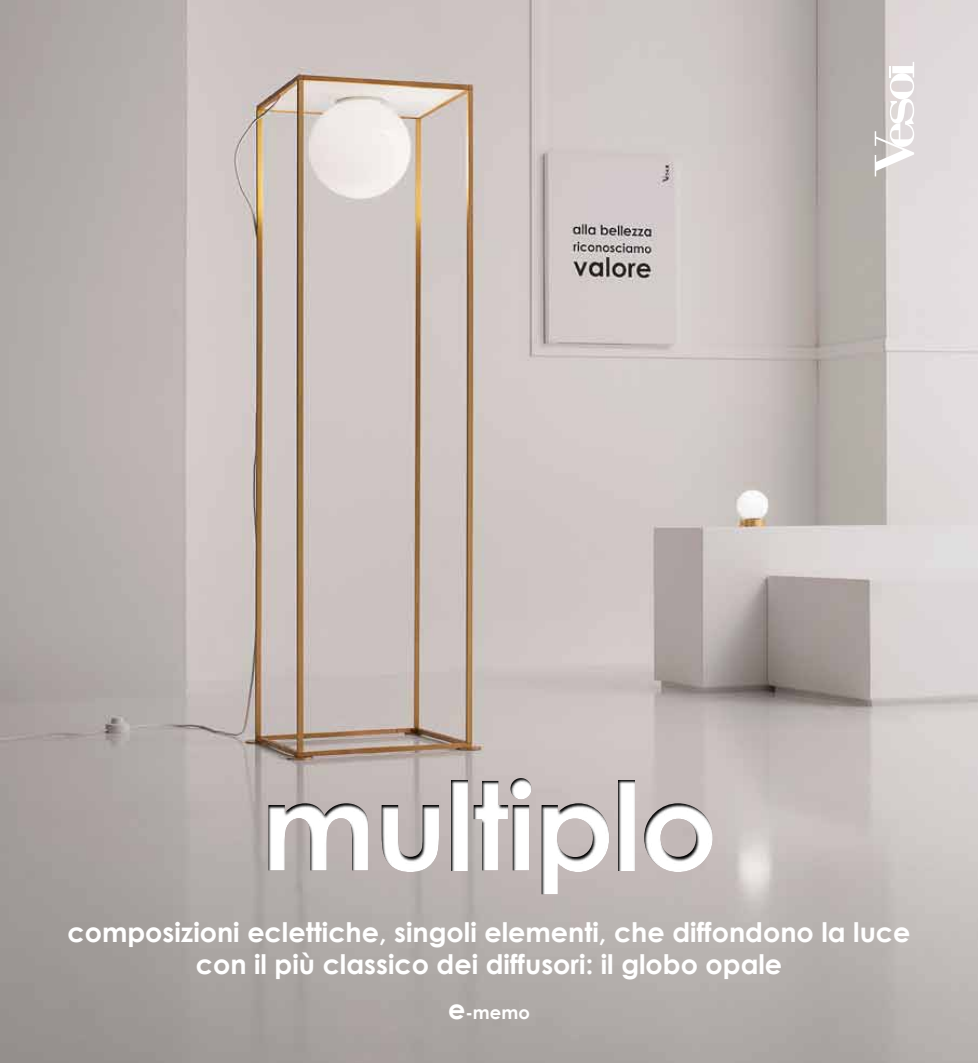
<style>
.page{position:relative;width:978px;height:1063px;background:#fff}
.page>*{position:absolute;margin:0;border:0;box-sizing:border-box;transform-origin:0 0}
.t1{font:700 123px "Century Gothic";letter-spacing:-.02em;color:#fff}
.t2{font:700 27px/32.4px "Century Gothic";color:#fff;text-align:center}
.t3{font:700 18px "Century Gothic";color:#fff}
.s1{font-size:27px}
</style>
<div class="page">
<img style="left:0;top:0;width:978px;height:1063px">
<svg style="left:875px;top:62px;width:39px;height:114px"></svg>
<svg style="left:0;top:748px;width:978px;height:149px;background:#bbb3b1"></svg>
<h1 class="t1" style="left:260px;top:748px;width:459px">multiplo</h1>
<p class="t2" style="left:68px;top:915px;width:844px">composizioni eclettiche, singoli elementi, che diffondono la luce con il più classico dei diffusori: il globo opale</p>
<p class="t3" style="left:448px;top:1002px;width:83px"><span class="s1">e</span>-memo</p>
</div>
